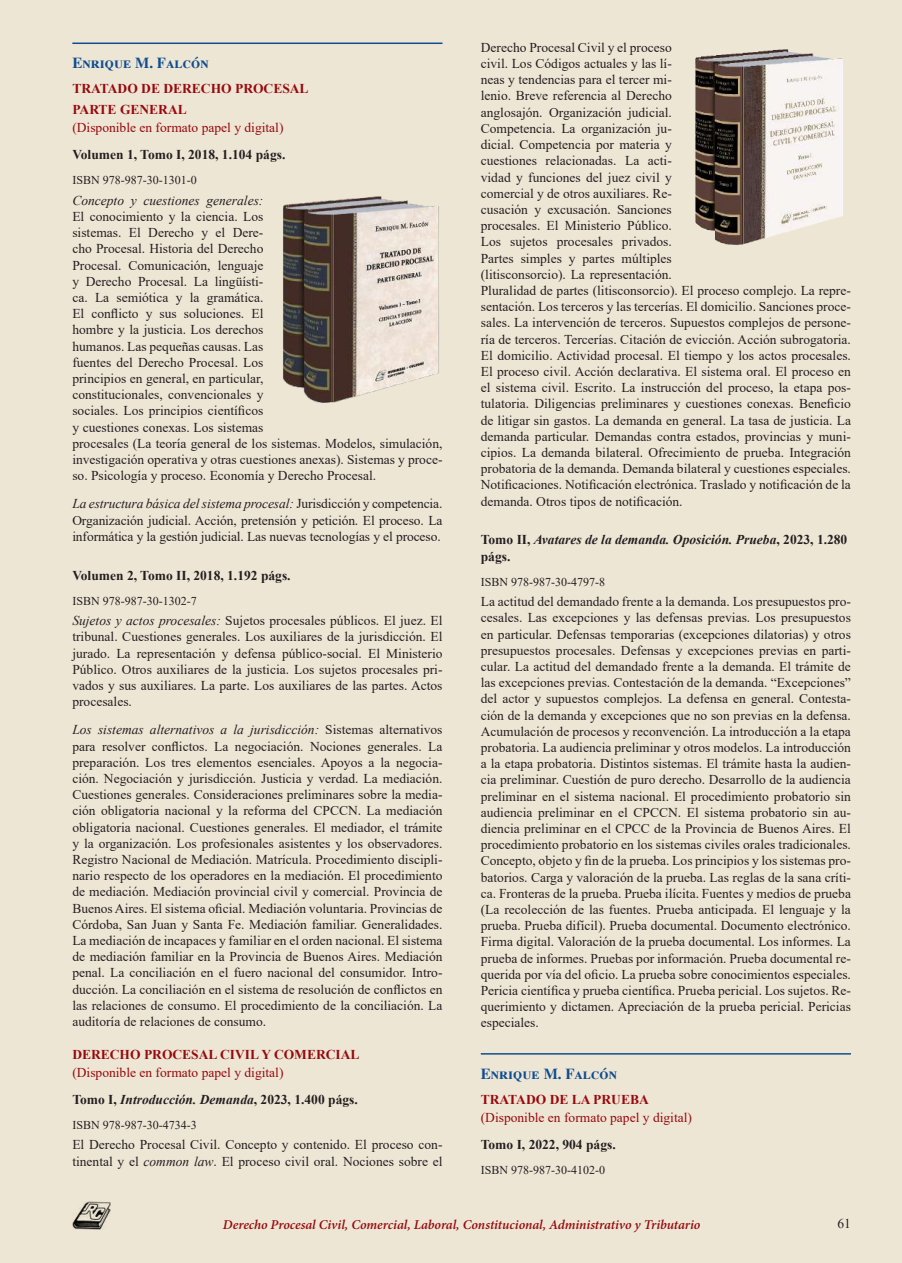
<style>
.page{position:relative;width:902px;height:1263px;background:#fff}
.page>*{position:absolute;margin:0;border:0;box-sizing:border-box;transform-origin:0 0}
.t1{font:15px "Greco Old Style S Si Bold Small Caps";color:#0f4d91}
.t2{font:13.5px/16.2px "Times New Roman";color:#231f20;text-align:justify}
.t3{font:13.5px/26.8px "Times New Roman";color:#960a0e}
.t4{font:700 13.5px/21px "Times New Roman";color:#960a0e}
.t5{font:700 13.5px "Times New Roman";color:#231f20}
.t6{font:italic 600 13.5px "Minion Pro";letter-spacing:-.005em;color:#960a0e}
.t7{font:italic 700 13.5px/16.2px "Times New Roman";color:#231f20}
.t8{font:italic 13.5px "Times New Roman";color:#231f20}
.t9{font:12px "Times New Roman";color:#231f20}
.s1{font-style:italic}
.s2{font-weight:700;color:#231f20}
.s3{font-weight:700;font-style:italic;color:#231f20}
.s4{font-style:normal}
</style>
<div class="page">
<div style="left:17px;top:0;width:884px;height:1263px;background:#eee6d5"></div>
<div style="left:0;top:0;width:17px;height:1263px;background:#eee6d5"></div>
<img style="left:72px;top:1201px;width:39px;height:29px">
<hr style="left:72px;top:43px;width:370px;height:1px;background:#0f4d91">
<hr style="left:480px;top:1053px;width:370px;height:1px;background:#0f4d91">
<img style="left:280px;top:193px;width:162px;height:212px">
<img style="left:688px;top:43px;width:162px;height:208px">
<p class="t1" style="left:72px;top:54px;width:138px">Enrique M. Falcón</p>
<p class="t4" style="left:72px;top:78px;width:238px">TRATADO DE DERECHO PROCESAL<br>PARTE GENERAL</p>
<p class="t3" style="left:72px;top:114px;width:213px">(Disponible en formato papel y digital)</p>
<p class="t5" style="left:72px;top:145px;width:214px">Volumen 1, Tomo I, 2018, 1.104 págs.</p>
<p class="t9" style="left:72px;top:172px;width:126px">ISBN 978-987-30-1301-0</p>
<p class="t8" style="left:72px;top:191px;width:192px">Concepto y cuestiones generales:</p>
<p class="t2" style="left:72px;top:208px;width:371px;text-align:left">El conocimiento y la ciencia. Los<br>sistemas. El Derecho y el Dere-<br>cho Procesal. Historia del Derecho<br>Procesal. Comunicación, lenguaje<br>y Derecho Procesal. La lingüísti-<br>ca. La semiótica y la gramática.<br>El conflicto y sus soluciones. El<br>hombre y la justicia. Los derechos<br>humanos. Las pequeñas causas. Las<br>fuentes del Derecho Procesal. Los<br>principios en general, en particular,<br>constitucionales, convencionales y<br>sociales. Los principios científicos<br>y cuestiones conexas. Los sistemas<br>procesales (La teoría general de los sistemas. Modelos, simulación, investigación operativa y otras cuestiones anexas). Sistemas y proce&shy;so. Psicología y proceso. Economía y Derecho Procesal.</p>
<p class="t2" style="left:72px;top:495px;width:372px"><span class="s1">La estructura básica del sistema procesal:</span> Jurisdicción y competencia.<br>Organización judicial. Acción, pretensión y petición. El proceso. La informática y la gestión judicial. Las nuevas tecnologías y el proceso.</p>
<p class="t5" style="left:72px;top:565px;width:220px">Volumen 2, Tomo II, 2018, 1.192 págs.</p>
<p class="t9" style="left:72px;top:592px;width:126px">ISBN 978-987-30-1302-7</p>
<p class="t2" style="left:72px;top:612px;width:371px"><span class="s1">Sujetos y actos procesales:</span> Sujetos procesales públicos. El juez. El tribunal. Cuestiones generales. Los auxiliares de la jurisdicción. El jurado. La representación y defensa público-social. El Ministerio Público. Otros auxiliares de la justicia. Los sujetos procesales pri&shy;vados y sus auxiliares. La parte. Los auxiliares de las partes. Actos procesales.</p>
<p class="t2" style="left:72px;top:721px;width:371px"><span class="s1">Los sistemas alternativos a la jurisdicción:</span> Sistemas alternativos para resolver conflictos. La negociación. Nociones generales. La preparación. Los tres elementos esenciales. Apoyos a la negocia&shy;ción. Negociación y jurisdicción. Justicia y verdad. La mediación.<br>Cuestiones generales. Consideraciones preliminares sobre la media&shy;ción obligatoria nacional y la reforma del CPCCN. La mediación obligatoria nacional. Cuestiones generales. El mediador, el trámite y la organización. Los profesionales asistentes y los observadores.<br>Registro Nacional de Mediación. Matrícula. Procedimiento discipli&shy;nario respecto de los operadores en la mediación. El procedimiento de mediación. Mediación provincial civil y comercial. Provincia de Buenos Aires. El sistema oficial. Mediación voluntaria. Provincias de Córdoba, San Juan y Santa Fe. Mediación familiar. Generalidades.<br>La mediación de incapaces y familiar en el orden nacional. El sistema de mediación familiar en la Provincia de Buenos Aires. Mediación penal. La conciliación en el fuero nacional del consumidor. Intro&shy;ducción. La conciliación en el sistema de resolución de conflictos en las relaciones de consumo. El procedimiento de la conciliación. La auditoría de relaciones de consumo.</p>
<p class="t4" style="left:72px;top:1043px;width:289px">DERECHO PROCESAL CIVIL Y COMERCIAL</p>
<p class="t3" style="left:72px;top:1058px;width:287px">(Disponible en formato papel y digital)<br><span class="s2">Tomo I,</span> <span class="s3">Introducción. Demanda</span><span class="s2">, 2023, 1.400 págs.</span></p>
<p class="t9" style="left:72px;top:1116px;width:126px">ISBN 978-987-30-4734-3</p>
<p class="t2" style="left:72px;top:1136px;width:371px">El Derecho Procesal Civil. Concepto y contenido. El proceso con&shy;tinental y el <span class="s1">common law</span>. El proceso civil oral. Nociones sobre el</p>
<p class="t2" style="left:480px;top:39px;width:371px;text-align:left">Derecho Procesal Civil y el proceso<br>civil. Los Códigos actuales y las lí-<br>neas y tendencias para el tercer mi-<br>lenio. Breve referencia al Derecho<br>anglosajón. Organización judicial.<br>Competencia. La organización ju-<br>dicial. Competencia por materia y<br>cuestiones relacionadas. La acti-<br>vidad y funciones del juez civil y<br>comercial y de otros auxiliares. Re-<br>cusación y excusación. Sanciones<br>procesales. El Ministerio Público.<br>Los sujetos procesales privados.<br>Partes simples y partes múltiples<br>(litisconsorcio). La representación.<br>Pluralidad de partes (litisconsorcio). El proceso complejo. La repre&shy;sentación. Los terceros y las tercerías. El domicilio. Sanciones proce&shy;sales. La intervención de terceros. Supuestos complejos de persone&shy;ría de terceros. Tercerías. Citación de evicción. Acción subrogatoria.<br>El domicilio. Actividad procesal. El tiempo y los actos procesales.<br>El proceso civil. Acción declarativa. El sistema oral. El proceso en el sistema civil. Escrito. La instrucción del proceso, la etapa pos&shy;tulatoria. Diligencias preliminares y cuestiones conexas. Beneficio de litigar sin gastos. La demanda en general. La tasa de justicia. La demanda particular. Demandas contra estados, provincias y muni&shy;cipios. La demanda bilateral. Ofrecimiento de prueba. Integración probatoria de la demanda. Demanda bilateral y cuestiones especiales.<br>Notificaciones. Notificación electrónica. Traslado y notificación de la demanda. Otros tipos de notificación.</p>
<p class="t7" style="left:480px;top:531px;width:368px"><span class="s4">Tomo II,</span> Avatares de la demanda. Oposición. Prueba<span class="s4">, 2023, 1.280 págs.</span></p>
<p class="t9" style="left:480px;top:573px;width:126px">ISBN 978-987-30-4797-8</p>
<p class="t2" style="left:480px;top:593px;width:371px">La actitud del demandado frente a la demanda. Los presupuestos pro&shy;cesales. Las excepciones y las defensas previas. Los presupuestos en particular. Defensas temporarias (excepciones dilatorias) y otros presupuestos procesales. Defensas y excepciones previas en parti&shy;cular. La actitud del demandado frente a la demanda. El trámite de las excepciones previas. Contestación de la demanda. “Excepciones” del actor y supuestos complejos. La defensa en general. Contesta&shy;ción de la demanda y excepciones que no son previas en la defensa.<br>Acumulación de procesos y reconvención. La introducción a la etapa probatoria. La audiencia preliminar y otros modelos. La introducción a la etapa probatoria. Distintos sistemas. El trámite hasta la audien&shy;cia preliminar. Cuestión de puro derecho. Desarrollo de la audiencia preliminar en el sistema nacional. El procedimiento probatorio sin audiencia preliminar en el CPCCN. El sistema probatorio sin au&shy;diencia preliminar en el CPCC de la Provincia de Buenos Aires. El procedimiento probatorio en los sistemas civiles orales tradicionales.<br>Concepto, objeto y fin de la prueba. Los principios y los sistemas pro&shy;batorios. Carga y valoración de la prueba. Las reglas de la sana críti&shy;ca. Fronteras de la prueba. Prueba ilícita. Fuentes y medios de prueba (La recolección de las fuentes. Prueba anticipada. El lenguaje y la prueba. Prueba difícil). Prueba documental. Documento electrónico.<br>Firma digital. Valoración de la prueba documental. Los informes. La prueba de informes. Pruebas por información. Prueba documental re&shy;querida por vía del oficio. La prueba sobre conocimientos especiales.<br>Pericia científica y prueba científica. Prueba pericial. Los sujetos. Re&shy;querimiento y dictamen. Apreciación de la prueba pericial. Pericias especiales.</p>
<p class="t1" style="left:480px;top:1064px;width:138px">Enrique M. Falcón</p>
<p class="t4" style="left:480px;top:1088px;width:169px">TRATADO DE LA PRUEBA</p>
<p class="t3" style="left:480px;top:1103px;width:213px">(Disponible en formato papel y digital)</p>
<p class="t5" style="left:480px;top:1134px;width:136px">Tomo I, 2022, 904 págs.</p>
<p class="t9" style="left:480px;top:1161px;width:126px">ISBN 978-987-30-4102-0</p>
<p class="t6" style="left:223px;top:1216px;width:479px">Derecho Procesal Civil, Comercial, Laboral, Constitucional, Administrativo y Tributario</p>
<p class="t2" style="left:837px;top:1215px;width:15px">61</p>
</div>
